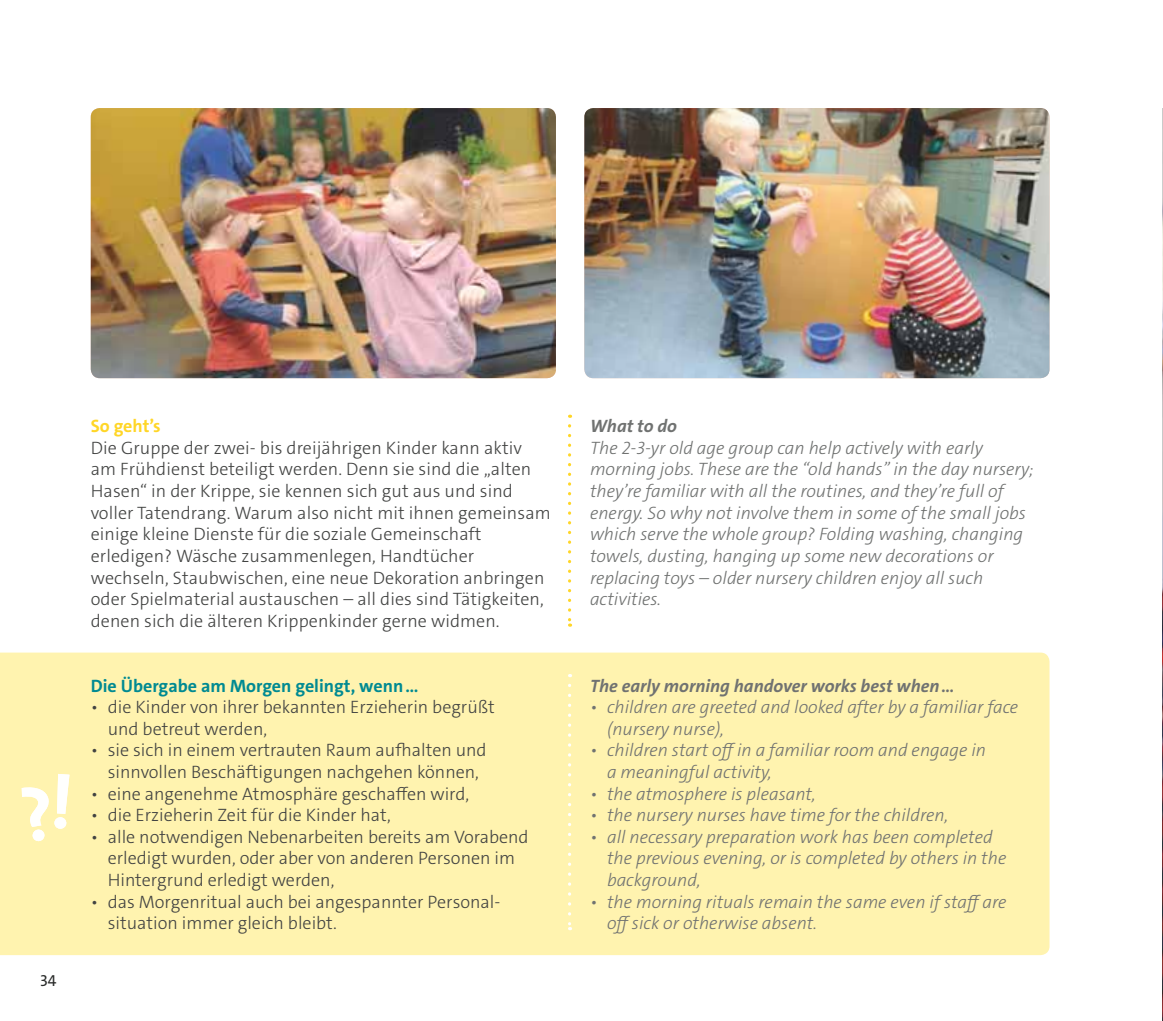
<style>
.page{position:relative;width:1163px;height:1021px;background:#fff}
.page>*{position:absolute;margin:0;border:0;box-sizing:border-box;transform-origin:0 0}
.t1{font:300 18px/21.6px "The Sans C4 s";color:#424342}
.t2{font:italic 300 18px/21.6px "The Sans C4 s";color:#707271}
.t3{font:italic 700 18px "The Sans C4 s";color:#707271}
.t4{font:700 18px "The Sans C4 s";color:#008a92}
.t5{font:700 18px "The Sans C4 s";letter-spacing:-.005em;color:#ffd627}
.t6{font:16px "The Sans C4 s";color:#292b2a}
</style>
<div class="page">
<img style="left:1162px;top:108px;width:1px;height:912px">
<img style="left:91px;top:108px;width:465px;height:270px;border-radius:9px">
<img style="left:584px;top:108px;width:465px;height:270px;border-radius:9px">
<svg style="left:568px;top:426px;width:3px;height:200px"></svg>
<div style="left:0;top:652px;width:1049px;height:303px;background:#fff3af"></div>
<svg style="left:22px;top:785px;width:29px;height:42px"></svg>
<div style="left:32px;top:829px;width:13px;height:12px;background:#fffffe;border-radius:5px"></div>
<svg style="left:57px;top:774px;width:12px;height:40px"></svg>
<div style="left:54px;top:817px;width:12px;height:12px;background:#fffffe;border-radius:50%"></div>
<svg style="left:568px;top:685px;width:3px;height:245px"></svg>
<p class="t6" style="left:40px;top:970px;width:18px">34</p>
<p class="t5" style="left:91px;top:419px;width:72px">So geht’s</p>
<p class="t1" style="left:91px;top:439px;width:461px">Die Gruppe der zwei- bis dreijährigen Kinder kann aktiv am Frühdienst beteiligt werden. Denn sie sind die „alten Hasen“ in der Krippe, sie kennen sich gut aus und sind voller Tatendrang. Warum also nicht mit ihnen gemeinsam einige kleine Dienste für die soziale Gemeinschaft erledigen? Wäsche zusammenlegen, Handtücher wechseln, Staubwischen, eine neue Dekoration anbringen oder Spielmaterial austauschen – all dies sind Tätigkeiten, denen sich die älteren Krippenkinder gerne widmen.</p>
<p class="t4" style="left:91px;top:678px;width:329px">Die Übergabe am Morgen gelingt, wenn …</p>
<p class="t1" style="left:108px;top:698px;width:388px;text-indent:-17px">• die Kinder von ihrer bekannten Erzieherin begrüßt und betreut werden,</p>
<p class="t1" style="left:91px;top:741px;width:397px;text-align:center">• sie sich in einem vertrauten Raum aufhalten und sinnvollen Beschäftigungen nachgehen können,</p>
<p class="t1" style="left:91px;top:784px;width:380px">• eine angenehme Atmosphäre geschaffen wird,</p>
<p class="t1" style="left:91px;top:806px;width:301px">• die Erzieherin Zeit für die Kinder hat,</p>
<p class="t1" style="left:108px;top:827px;width:422px;text-indent:-17px">• alle notwendigen Nebenarbeiten bereits am Vorabend erledigt wurden, oder aber von anderen Personen im<br>Hintergrund erledigt werden,</p>
<p class="t1" style="left:108px;top:892px;width:394px;text-indent:-17px">• das Morgenritual auch bei angespannter Personal&shy;situation immer gleich bleibt.</p>
<p class="t3" style="left:590px;top:419px;width:88px">What to do</p>
<p class="t2" style="left:590px;top:439px;width:445px">The 2-3-yr old age group can help actively with early morning jobs. These are the “old hands” in the day nursery; they’re familiar with all the routines, and they’re full of energy. So why not involve them in some of the small jobs which serve the whole group? Folding washing, changing towels, dusting, hanging up some new decorations or replacing toys – older nursery children enjoy all such activities.</p>
<p class="t3" style="left:590px;top:678px;width:366px">The early morning handover works best when …</p>
<p class="t2" style="left:607px;top:698px;width:413px;text-indent:-17px">• children are greeted and looked after by a familiar face (nursery nurse),</p>
<p class="t2" style="left:607px;top:741px;width:380px;text-indent:-17px">• children start off in a familiar room and engage in a meaningful activity,</p>
<p class="t2" style="left:590px;top:784px;width:227px">• the atmosphere is pleasant,</p>
<p class="t2" style="left:590px;top:806px;width:360px">• the nursery nurses have time for the children,</p>
<p class="t2" style="left:607px;top:827px;width:401px;text-indent:-17px">• all necessary preparation work has been completed the previous evening, or is completed by others in the background,</p>
<p class="t2" style="left:607px;top:892px;width:401px;text-indent:-17px">• the morning rituals remain the same even if staff are off sick or otherwise absent.</p>
</div>
